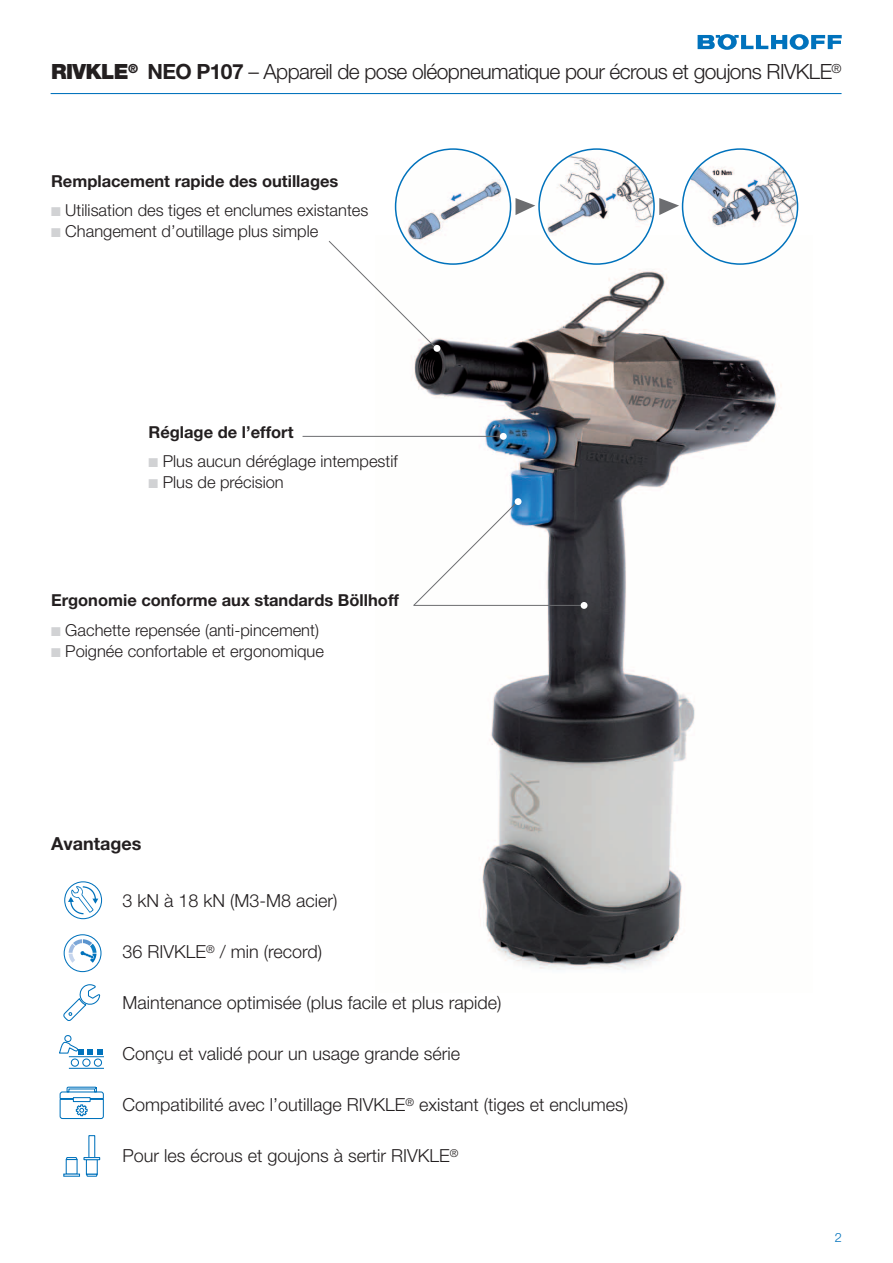
<style>
.page{position:relative;width:893px;height:1263px;background:#fff}
.page>*{position:absolute;margin:0;border:0;box-sizing:border-box;transform-origin:0 0}
.t1{font:300 21px "Helvetica Neue LT Pro";letter-spacing:-.03em;color:#231f20}
.t2{font:300 18px "Helvetica Neue LT Pro";color:#231f20}
.t3{font:700 18px "Helvetica Neue LT Pro";color:#231f20}
.t4{font:300 16.5px "Helvetica Neue LT Pro";color:#231f20}
.t5{font:700 16.5px "Helvetica Neue LT Pro";color:#231f20}
.t6{font:300 12.75px "Helvetica Neue LT Pro";color:#0072bc}
.s1{font-weight:900}
.s2{font-weight:700}
.s3{color:#d1d2d4}
</style>
<div class="page">
<img style="left:376px;top:349px;width:406px;height:621px">
<svg style="left:698px;top:34px;width:144px;height:16px"></svg>
<hr style="left:51px;top:93px;width:790px;height:1px;background:#0072bc">
<div style="left:64px;top:881px;width:38px;height:38px;border:1px solid #0072bc;border-radius:50%"></div>
<svg style="left:68px;top:886px;width:30px;height:28px"></svg>
<div style="left:64px;top:934px;width:38px;height:38px;border:1px solid #0072bc;border-radius:50%"></div>
<svg style="left:69px;top:939px;width:27px;height:24px"></svg>
<svg style="left:63px;top:984px;width:38px;height:37px"></svg>
<svg style="left:59px;top:1035px;width:44px;height:19px"></svg>
<div style="left:71px;top:1058px;width:8px;height:9px;border:1px solid #0072bc;border-radius:50%"></div>
<div style="left:82px;top:1058px;width:9px;height:9px;border:1px solid #0072bc;border-radius:50%"></div>
<div style="left:94px;top:1058px;width:8px;height:9px;border:1px solid #0072bc;border-radius:50%"></div>
<hr style="left:69px;top:1056px;width:35px;height:1px;background:#0072bc">
<hr style="left:69px;top:1068px;width:35px;height:1px;background:#0072bc">
<svg style="left:59px;top:1086px;width:45px;height:33px"></svg>
<svg style="left:65px;top:1157px;width:13px;height:4px"></svg>
<div style="left:88px;top:1135px;width:7px;height:27px;border:1px solid #0072bc"></div>
<div style="left:86px;top:1159px;width:11px;height:15px;background:#fff"></div>
<div style="left:86px;top:1159px;width:12px;height:16px;border:1px solid #0072bc"></div>
<svg style="left:64px;top:1173px;width:34px;height:4px"></svg>
<div style="left:83px;top:1157px;width:17px;height:3px;border:1px solid #0072bc"></div>
<svg style="left:413px;top:500px;width:106px;height:106px"></svg>
<hr style="left:414px;top:605px;width:170px;height:1px;background:#6c6d70">
<hr style="left:303px;top:436px;width:200px;height:1px;background:#6c6d70">
<div style="left:581px;top:602px;width:6px;height:7px;background:#fff;border-radius:50%"></div>
<div style="left:515px;top:498px;width:7px;height:7px;background:#fff;border-radius:50%"></div>
<div style="left:500px;top:433px;width:7px;height:7px;background:#fff;border-radius:50%"></div>
<div style="left:434px;top:345px;width:6px;height:7px;background:#fff;border-radius:50%"></div>
<svg style="left:328px;top:148px;width:470px;height:201px"></svg>
<p class="t1" style="left:51px;top:58px;width:792px"><span class="s1">RIVKLE</span><sup>®</sup> <span class="s2">NEO P107</span> – Appareil de pose oléopneumatique pour écrous et goujons RIVKLE<sup>®</sup></p>
<p class="t5" style="left:51px;top:171px;width:289px">Remplacement rapide des outillages</p>
<p class="t4" style="left:51px;top:200px;width:319px"><span class="s3">■</span> Utilisation des tiges et enclumes existantes</p>
<p class="t4" style="left:51px;top:221px;width:269px"><span class="s3">■</span> Changement d’outillage plus simple</p>
<p class="t5" style="left:148px;top:422px;width:147px">Réglage de l’effort</p>
<p class="t4" style="left:148px;top:451px;width:251px"><span class="s3">■</span> Plus aucun déréglage intempestif</p>
<p class="t4" style="left:148px;top:472px;width:137px"><span class="s3">■</span> Plus de précision</p>
<p class="t5" style="left:51px;top:590px;width:349px">Ergonomie conforme aux standards Böllhoff</p>
<p class="t4" style="left:51px;top:620px;width:269px"><span class="s3">■</span> Gachette repensée (anti-pincement)</p>
<p class="t4" style="left:51px;top:641px;width:274px"><span class="s3">■</span> Poignée confortable et ergonomique</p>
<p class="t3" style="left:51px;top:832px;width:92px">Avantages</p>
<p class="t2" style="left:122px;top:889px;width:217px">3 kN à 18 kN (M3-M8 acier)</p>
<p class="t2" style="left:122px;top:940px;width:201px">36 RIVKLE<sup>®</sup> / min (record)</p>
<p class="t2" style="left:122px;top:991px;width:381px">Maintenance optimisée (plus facile et plus rapide)</p>
<p class="t2" style="left:122px;top:1042px;width:339px">Conçu et validé pour un usage grande série</p>
<p class="t2" style="left:122px;top:1093px;width:507px">Compatibilité avec l’outillage RIVKLE<sup>®</sup> existant (tiges et enclumes)</p>
<p class="t2" style="left:122px;top:1144px;width:338px">Pour les écrous et goujons à sertir RIVKLE<sup>®</sup></p>
<p class="t6" style="left:835px;top:1230px;width:9px">2</p>
</div>
